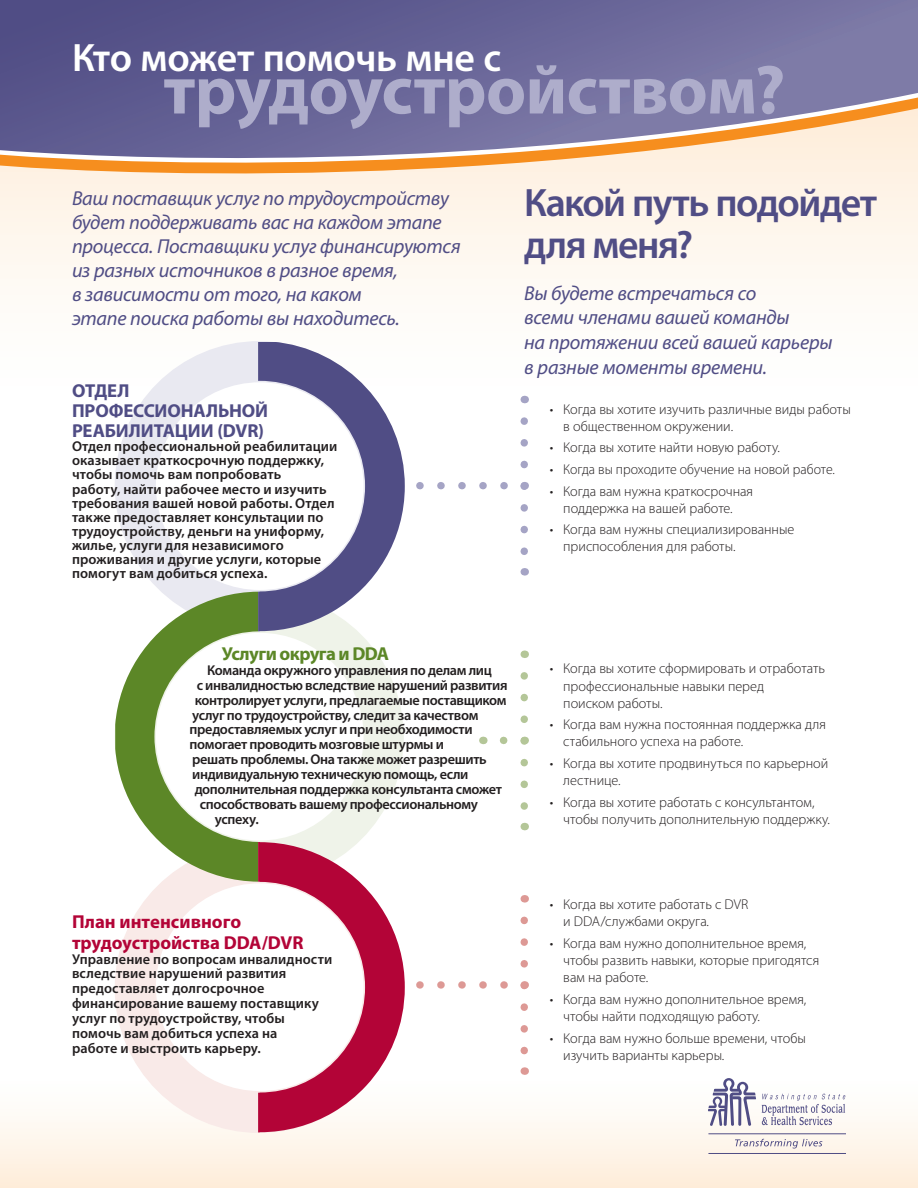
<style>
.page{position:relative;width:918px;height:1188px;background:#fff}
.page>*{position:absolute;margin:0;border:0;box-sizing:border-box;transform-origin:0 0}
.t1{font:700 69.75px "Myriad Pro";letter-spacing:-.01em;color:#aeadcb}
.t2{font:600 39.75px/42.8px "Myriad Pro";letter-spacing:-.035em;color:#504d85}
.t3{font:600 39.75px "Myriad Pro";letter-spacing:-.01em;color:#fff}
.t4{font:italic 20.25px/24px "Myriad Pro";letter-spacing:-.015em;color:#504d85}
.t5{font:700 18.75px/20.2px "Myriad Pro";letter-spacing:-.005em;color:#504d85}
.t6{font:700 18.75px/20.2px "Myriad Pro";color:#b30437}
.t7{font:700 18.75px "Myriad Pro";letter-spacing:-.03em;color:#5c8727}
.t8{font:300 14.25px/17.1px "Myriad Pro";color:#231f20}
.t9{font:600 14.25px/14.1px "Myriad Pro";color:#231f20}
.t10{font:600 14.25px "Myriad Pro";letter-spacing:-.025em;color:#231f20}
.t11{font:600 14.25px "Myriad Pro";letter-spacing:-.02em;color:#231f20}
</style>
<div class="page">
<div style="left:0;top:63px;width:918px;height:340px;background:#fefaf5"></div>
<div style="left:0;top:1073px;width:918px;height:115px;background:linear-gradient(to bottom,#feffff,#feeedb)"></div>
<svg style="left:420px;top:482px;width:88px;height:7px"></svg>
<svg style="left:420px;top:981px;width:88px;height:8px"></svg>
<div style="left:0;top:197px;width:918px;height:10px;background:#fef4e8"></div>
<div style="left:0;top:181px;width:918px;height:16px;background:#fef3e6"></div>
<svg style="left:0;top:0;width:918px;height:181px;background:#897e9c"></svg>
<svg style="left:115px;top:342px;width:290px;height:790px"></svg>
<div style="left:156px;top:382px;width:208px;height:208px;background:#fff;border-radius:50%"></div>
<div style="left:156px;top:633px;width:208px;height:208px;background:#fff;border-radius:50%"></div>
<div style="left:156px;top:883px;width:208px;height:208px;background:#fff;border-radius:50%"></div>
<svg style="left:504px;top:737px;width:4px;height:7px"></svg>
<svg style="left:520px;top:920px;width:8px;height:135px"></svg>
<svg style="left:520px;top:421px;width:8px;height:134px"></svg>
<svg style="left:520px;top:676px;width:8px;height:134px"></svg>
<svg style="left:762px;top:1094px;width:84px;height:31px"></svg>
<svg style="left:708px;top:1078px;width:48px;height:48px"></svg>
<hr style="left:708px;top:1133px;width:138px;height:1px;background:#504d85">
<hr style="left:708px;top:1153px;width:138px;height:1px;background:#504d85">
<svg style="left:735px;top:1139px;width:87px;height:10px"></svg>
<p class="t3" style="left:72px;top:36px;width:431px">Кто может помочь мне с</p>
<p class="t1" style="left:163px;top:51px;width:623px">трудоустройством?</p>
<p class="t4" style="left:72px;top:187px;width:390px">Ваш поставщик услуг по трудоустройству будет поддерживать вас на каждом этапе процесса. Поставщики услуг финансируются из разных источников в разное время,<br>в зависимости от того, на каком<br>этапе поиска работы вы находитесь.</p>
<p class="t5" style="left:72px;top:380px;width:198px">ОТДЕЛ<br>ПРОФЕССИОНАЛЬНОЙ<br>РЕАБИЛИТАЦИИ (DVR)</p>
<p class="t9" style="left:72px;top:440px;width:267px">Отдел профессиональной реабилитации оказывает краткосрочную поддержку, чтобы помочь вам попробовать<br>работу, найти рабочее место и изучить требования вашей новой работы. Отдел также предоставляет консультации по трудоустройству, деньги на униформу, жилье, услуги для независимого проживания и другие услуги, которые помогут вам добиться успеха.</p>
<p class="t2" style="left:524px;top:182px;width:355px">Какой путь подойдет для меня?</p>
<p class="t4" style="left:524px;top:281px;width:310px;line-height:24.8px">Вы будете встречаться со<br>всеми членами вашей команды<br>на протяжении всей вашей карьеры в разные моменты времени.</p>
<p class="t8" style="left:563px;top:401px;width:289px;text-indent:-14px">• Когда вы хотите изучить различные виды работы в общественном окружении.</p>
<p class="t8" style="left:550px;top:439px;width:232px">• Когда вы хотите найти новую работу.</p>
<p class="t8" style="left:550px;top:461px;width:287px">• Когда вы проходите обучение на новой работе.</p>
<p class="t8" style="left:550px;top:482px;width:205px">• Когда вам нужна краткосрочная</p>
<p class="t8" style="left:563px;top:500px;width:171px">поддержка на вашей работе.</p>
<p class="t8" style="left:563px;top:521px;width:233px;text-indent:-14px">• Когда вам нужны специализированные приспособления для работы.</p>
<p class="t7" style="left:222px;top:643px;width:169px">Услуги округа и DDA</p>
<p class="t10" style="left:207px;top:662px;width:286px">Команда окружного управления по делам лиц</p>
<p class="t10" style="left:197px;top:677px;width:312px">с инвалидностью вследствие нарушений развития</p>
<p class="t10" style="left:195px;top:692px;width:314px">контролирует услуги, предлагаемые поставщиком</p>
<p class="t10" style="left:192px;top:707px;width:288px">услуг по трудоустройству, следит за качеством</p>
<p class="t11" style="left:190px;top:722px;width:285px">предоставляемых услуг и при необходимости</p>
<p class="t10" style="left:190px;top:737px;width:256px">помогает проводить мозговые штурмы и</p>
<p class="t10" style="left:192px;top:751px;width:296px">решать проблемы. Она также может разрешить</p>
<p class="t10" style="left:192px;top:766px;width:278px">индивидуальную техническую помощь, если</p>
<p class="t10" style="left:195px;top:781px;width:309px">дополнительная поддержка консультанта сможет</p>
<p class="t10" style="left:200px;top:796px;width:280px">способствовать вашему профессиональному</p>
<p class="t9" style="left:215px;top:812px;width:45px">успеху.</p>
<p class="t8" style="left:563px;top:660px;width:263px;text-indent:-14px">• Когда вы хотите сформировать и отработать профессиональные навыки перед<br>поиском работы.</p>
<p class="t8" style="left:563px;top:716px;width:264px;text-indent:-14px">• Когда вам нужна постоянная поддержка для стабильного успеха на работе.</p>
<p class="t8" style="left:563px;top:755px;width:267px;text-indent:-14px">• Когда вы хотите продвинуться по карьерной лестнице.</p>
<p class="t8" style="left:563px;top:794px;width:268px;text-indent:-14px">• Когда вы хотите работать с консультантом, чтобы получить дополнительную поддержку.</p>
<p class="t6" style="left:72px;top:912px;width:233px">План интенсивного трудоустройства DDA/DVR</p>
<p class="t9" style="left:72px;top:952px;width:262px;line-height:14.9px">Управление по вопросам инвалидности вследствие нарушений развития предоставляет долгосрочное финансирование вашему поставщику услуг по трудоустройству, чтобы помочь вам добиться успеха на<br>работе и выстроить карьеру.</p>
<p class="t8" style="left:563px;top:896px;width:186px;text-indent:-14px">• Когда вы хотите работать с DVR и DDA/службами округа.</p>
<p class="t8" style="left:563px;top:935px;width:258px;text-indent:-14px">• Когда вам нужно дополнительное время, чтобы развить навыки, которые пригодятся вам на работе.</p>
<p class="t8" style="left:563px;top:991px;width:245px;text-indent:-14px">• Когда вам нужно дополнительное время, чтобы найти подходящую работу.</p>
<p class="t8" style="left:563px;top:1030px;width:244px;text-indent:-14px">• Когда вам нужно больше времени, чтобы изучить варианты карьеры.</p>
</div>
